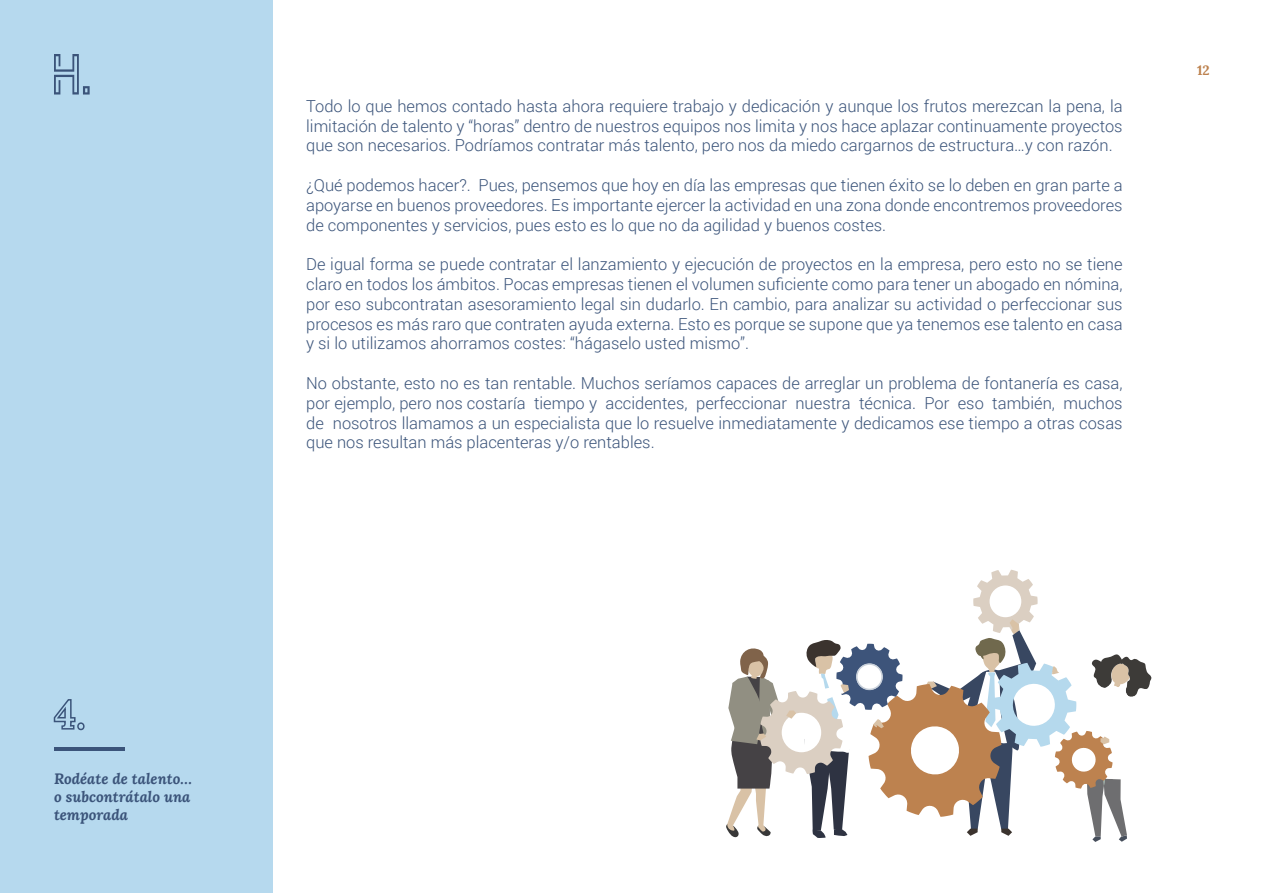
<style>
.page{position:relative;width:1263px;height:893px;background:#fff}
.page>*{position:absolute;margin:0;border:0;box-sizing:border-box;transform-origin:0 0}
.t1{font:300 16.5px/19.8px "Roboto";color:#3b547a;text-align:justify}
.t2{font:italic 700 15px/18px "Lora";color:#3b547a;text-align:justify}
.t3{font:700 13.5px "Lora";color:#bd824f}
</style>
<div class="page">
<div style="left:0;top:0;width:272px;height:893px;background:#b6d9ee"></div>
<svg style="left:54px;top:54px;width:36px;height:41px"></svg>
<hr style="left:54px;top:747px;width:70px;height:4px;background:#3b547a">
<svg style="left:53px;top:699px;width:32px;height:32px"></svg>
<svg style="left:726px;top:570px;width:425px;height:272px"></svg>
<p class="t1" style="left:306px;top:96px;width:818px">Todo lo que hemos contado hasta ahora requiere trabajo y dedicación y aunque los frutos merezcan la pena, la limitación de talento y “horas” dentro de nuestros equipos nos limita y nos hace aplazar continuamente proyectos que son necesarios. Podríamos contratar más talento, pero nos da miedo cargarnos de estructura…y con razón.</p>
<p class="t1" style="left:306px;top:175px;width:818px">¿Qué podemos hacer?. Pues, pensemos que hoy en día las empresas que tienen éxito se lo deben en gran parte a apoyarse en buenos proveedores. Es importante ejercer la actividad en una zona donde encontremos proveedores de componentes y servicios, pues esto es lo que no da agilidad y buenos costes.</p>
<p class="t1" style="left:306px;top:254px;width:818px">De igual forma se puede contratar el lanzamiento y ejecución de proyectos en la empresa, pero esto no se tiene claro en todos los ámbitos. Pocas empresas tienen el volumen suficiente como para tener un abogado en nómina, por eso subcontratan asesoramiento legal sin dudarlo. En cambio, para analizar su actividad o perfeccionar sus procesos es más raro que contraten ayuda externa. Esto es porque se supone que ya tenemos ese talento en casa y si lo utilizamos ahorramos costes: “hágaselo usted mismo”.</p>
<p class="t1" style="left:306px;top:373px;width:818px">No obstante, esto no es tan rentable. Muchos seríamos capaces de arreglar un problema de fontanería es casa, por ejemplo, pero nos costaría tiempo y accidentes, perfeccionar nuestra técnica. Por eso también, muchos de nosotros llamamos a un especialista que lo resuelve inmediatamente y dedicamos ese tiempo a otras cosas que nos resultan más placenteras y/o rentables.</p>
<p class="t3" style="left:1197px;top:62px;width:14px">12</p>
<p class="t2" style="left:54px;top:769px;width:140px">Rodéate de talento… o subcontrátalo una temporada</p>
</div>
